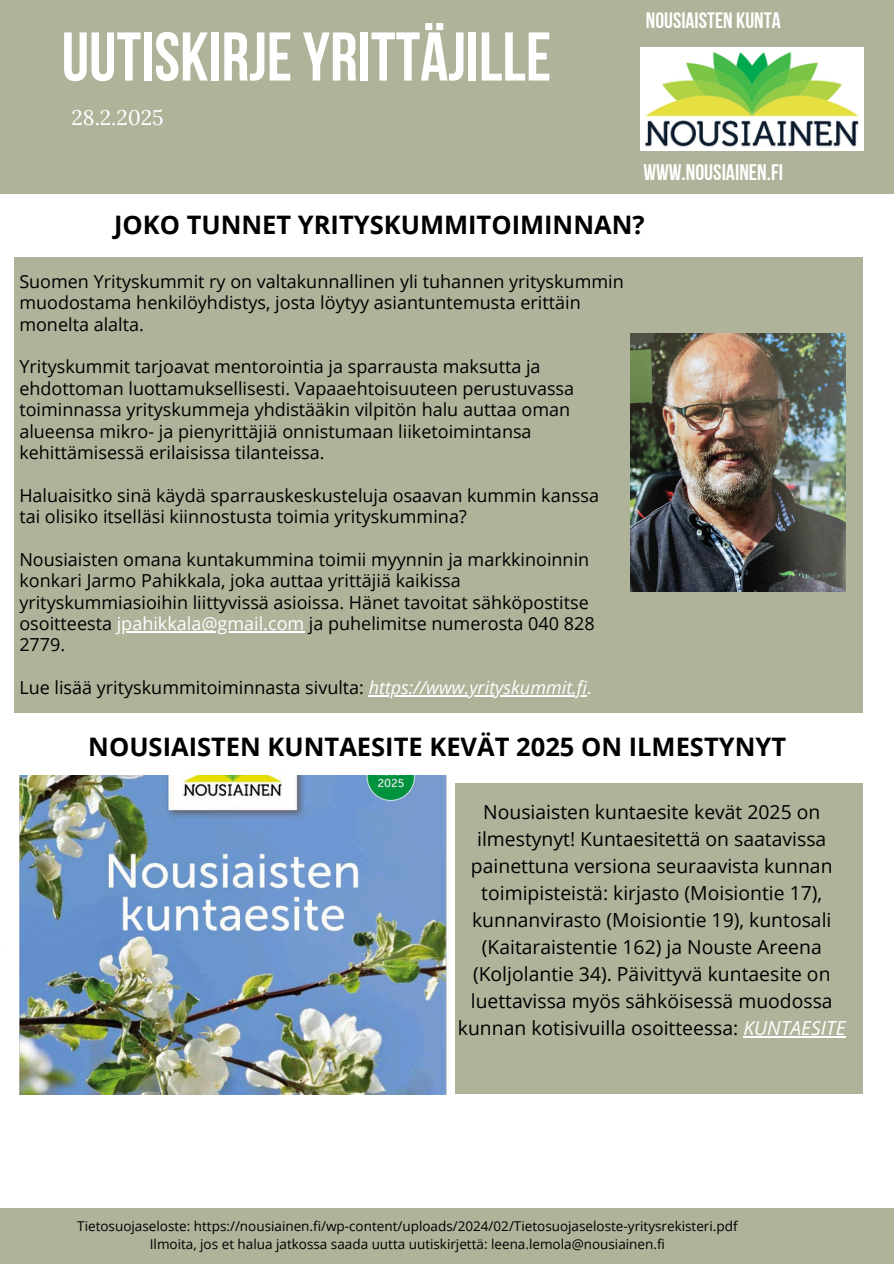
<style>
.page{position:relative;width:894px;height:1264px;background:#fff}
.page>*{position:absolute;margin:0;border:0;box-sizing:border-box;transform-origin:0 0}
.t1{font:68.7px "Bebas Neue Cyrillic";color:#fff}
.t2{font:300 30.75px "Poppins";color:#fff}
.t3{font:700 25.5px "Open Sans";color:#000}
.t4{font:22.5px "Bebas Neue Cyrillic";color:#fff}
.t5{font:22.2px "Bebas Neue Cyrillic";color:#fff}
.t6{font:21.15px "Lora";color:#fff}
.t7{font:19.35px/27px "Open Sans";color:#000;text-align:center}
.t8{font:18px/21.3px "Open Sans";color:#000}
.t9{font:13.5px "Open Sans";color:#000}
.s1{color:#fff}
.s2{font-style:italic;color:#fff}
</style>
<div class="page">
<div style="left:0;top:0;width:893px;height:193px;background:#aeb399"></div>
<img style="left:640px;top:48px;width:222px;height:102px">
<div style="left:0;top:1208px;width:893px;height:55px;background:#aeb399"></div>
<div style="left:14px;top:257px;width:848px;height:456px;background:#aeb399"></div>
<img style="left:19px;top:776px;width:427px;height:317px">
<div style="left:455px;top:783px;width:407px;height:310px;background:#aeb399"></div>
<img style="left:630px;top:333px;width:215px;height:258px">
<hr style="left:117px;top:631px;width:187px;height:1px;background:#fff">
<hr style="left:368px;top:695px;width:218px;height:1px;background:#fff">
<hr style="left:743px;top:1035px;width:102px;height:2px;background:#fff">
<h6 class="t1" style="left:62px;top:29px;width:491px">UUTISKIRJEYRITTÄJILLE</h6>
<h6 class="t6" style="left:71px;top:103px;width:94px">28.2.2025</h6>
<h5 class="t2" style="left:61px;top:35px;width:202px">Interior Plants</h5>
<h6 class="t5" style="left:645px;top:11px;width:136px">NOUSIAISTEN KUNTA</h6>
<h6 class="t4" style="left:643px;top:163px;width:141px">WWW.NOUSIAINEN.FI</h6>
<h6 class="t3" style="left:114px;top:207px;width:532px">JOKO TUNNET YRITYSKUMMITOIMINNAN?</h6>
<p class="t8" style="left:19px;top:270px;width:605px">Suomen Yrityskummit ry on valtakunnallinen yli tuhannen yrityskummin muodostama henkilöyhdistys, josta löytyy asiantuntemusta erittäin monelta alalta.</p>
<h2 class="t8" style="left:19px;top:356px;width:556px">Yrityskummit tarjoavat mentorointia ja sparrausta maksutta ja ehdottoman luottamuksellisesti. Vapaaehtoisuuteen perustuvassa toiminnassa yrityskummeja yhdistääkin vilpitön halu auttaa oman alueensa mikro- ja pienyrittäjiä onnistumaan liiketoimintansa kehittämisessä erilaisissa tilanteissa.</h2>
<h5 class="t8" style="left:19px;top:484px;width:581px">Haluaisitko sinä käydä sparrauskeskusteluja osaavan kummin kanssa tai olisiko itselläsi kiinnostusta toimia yrityskummina?</h5>
<h5 class="t8" style="left:19px;top:548px;width:576px">Nousiaisten omana kuntakummina toimii myynnin ja markkinoinnin konkari Jarmo Pahikkala, joka auttaa yrittäjiä kaikissa yrityskummiasioihin liittyvissä asioissa. Hänet tavoitat sähköpostitse osoitteesta <span class="s1">jpahikkala@gmail.com</span> ja puhelimitse numerosta 040 828</h5>
<h4 class="t8" style="left:19px;top:634px;width:47px">2779.</h4>
<h4 class="t8" style="left:19px;top:676px;width:573px">Lue lisää yrityskummitoiminnasta sivulta: <span class="s2">https://www.yrityskummit.fi</span><span class="s1">.</span></h4>
<p class="t3" style="left:88px;top:728px;width:699px">NOUSIAISTEN KUNTAESITE KEVÄT 2025 ON ILMESTYNYT</p>
<h4 class="t7" style="left:458px;top:797px;width:389px">Nousiaisten kuntaesite kevät 2025 on ilmestynyt! Kuntaesitettä on saatavissa painettuna versiona seuraavista kunnan toimipisteistä: kirjasto (Moisiontie 17), kunnanvirasto (Moisiontie 19), kuntosali (Kaitaraistentie 162) ja Nouste Areena (Koljolantie 34). Päivittyvä kuntaesite on luettavissa myös sähköisessä muodossa kunnan kotisivuilla osoitteessa: <span class="s2">KUNTAESITE</span></h4>
<p class="t9" style="left:77px;top:1216px;width:661px">Tietosuojaseloste: https://nousiainen.fi/wp-content/uploads/2024/02/Tietosuojaseloste-yritysrekisteri.pdf</p>
<p class="t9" style="left:150px;top:1234px;width:516px">Ilmoita, jos et halua jatkossa saada uutta uutiskirjettä: leena.lemola@nousiainen.fi</p>
</div>
